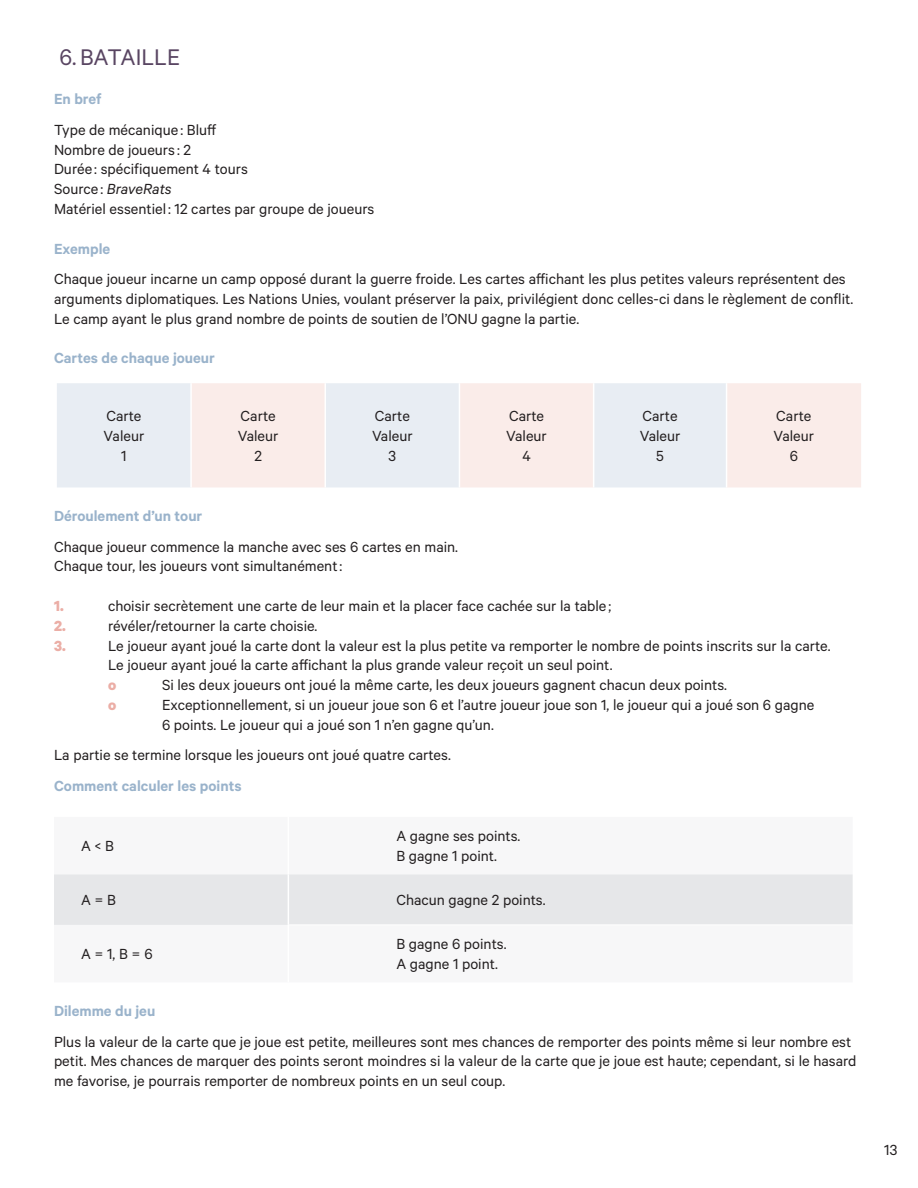
<style>
.page{position:relative;width:918px;height:1188px;background:#fff}
.page>*{position:absolute;margin:0;border:0;box-sizing:border-box;transform-origin:0 0}
.t1{font:25.5px "Calibre";color:#594562}
.t2{font:16.5px/19.8px "Calibre";color:#231f20}
.Style_de_paragraphe{font:600 16.5px "Calibre";color:#9ab3cb}
.t3{font:italic 16.5px "Calibre";color:#231f20}
.t4{font:700 16.5px "Calibre";color:#ebaea6}
.s1{font-style:normal}
</style>
<div class="page">
<div style="left:57px;top:383px;width:133px;height:104px;background:#e8edf3"></div>
<svg style="left:192px;top:383px;width:669px;height:104px;fill:#faece9"></svg>
<hr style="left:325px;top:383px;width:1px;height:104px;background:#fff">
<hr style="left:459px;top:383px;width:1px;height:104px;background:#fff">
<hr style="left:593px;top:383px;width:1px;height:104px;background:#fff">
<hr style="left:726px;top:383px;width:1px;height:104px;background:#fff">
<div style="left:54px;top:874px;width:799px;height:51px;background:#e6e7e9"></div>
<hr style="left:288px;top:874px;width:1px;height:51px;background:#fff">
<p class="t1" style="left:60px;top:42px;width:122px">6. BATAILLE</p>
<p class="Style_de_paragraphe" style="left:54px;top:89px;width:49px">En bref</p>
<p class="t2" style="left:54px;top:119px;width:164px">Type de mécanique : Bluff</p>
<p class="t2" style="left:54px;top:139px;width:139px">Nombre de joueurs : 2</p>
<p class="t2" style="left:54px;top:159px;width:195px">Durée : spécifiquement 4 tours</p>
<p class="t3" style="left:54px;top:179px;width:119px"><span class="s1">Source :</span> BraveRats</p>
<p class="t2" style="left:54px;top:198px;width:322px">Matériel essentiel : 12 cartes par groupe de joueurs</p>
<p class="Style_de_paragraphe" style="left:54px;top:239px;width:58px">Exemple</p>
<p class="t2" style="left:54px;top:269px;width:801px">Chaque joueur incarne un camp opposé durant la guerre froide. Les cartes affichant les plus petites valeurs représentent des arguments diplomatiques. Les Nations Unies, voulant préserver la paix, privilégient donc celles-ci dans le règlement de conflit.<br>Le camp ayant le plus grand nombre de points de soutien de l’ONU gagne la partie.</p>
<p class="Style_de_paragraphe" style="left:54px;top:348px;width:163px">Cartes de chaque joueur</p>
<p class="t2" style="left:104px;top:405px;width:42px;text-align:center">Carte<br>Valeur<br>1</p>
<p class="t2" style="left:238px;top:405px;width:42px;text-align:center">Carte<br>Valeur<br>2</p>
<p class="t2" style="left:372px;top:405px;width:42px;text-align:center">Carte<br>Valeur<br>3</p>
<p class="t2" style="left:506px;top:405px;width:42px;text-align:center">Carte<br>Valeur<br>4</p>
<p class="t2" style="left:640px;top:405px;width:42px;text-align:center">Carte<br>Valeur<br>5</p>
<p class="t2" style="left:773px;top:405px;width:42px;text-align:center">Carte<br>Valeur<br>6</p>
<p class="Style_de_paragraphe" style="left:54px;top:506px;width:150px">Déroulement d’un tour</p>
<p class="t2" style="left:54px;top:536px;width:406px">Chaque joueur commence la manche avec ses 6 cartes en main.</p>
<p class="t2" style="left:54px;top:556px;width:290px">Chaque tour, les joueurs vont simultanément:</p>
<p class="t4" style="left:54px;top:596px;width:11px">1.</p>
<p class="t2" style="left:108px;top:595px;width:505px">choisir secrètement une carte de leur main et la placer face cachée sur la table ;</p>
<p class="t4" style="left:54px;top:616px;width:13px">2.</p>
<p class="t2" style="left:108px;top:615px;width:211px">révéler/retourner la carte choisie.</p>
<p class="t4" style="left:54px;top:635px;width:13px">3.</p>
<p class="t2" style="left:108px;top:635px;width:724px">Le joueur ayant joué la carte dont la valeur est la plus petite va remporter le nombre de points inscrits sur la carte.<br>Le joueur ayant joué la carte affichant la plus grande valeur reçoit un seul point.</p>
<p class="t4" style="left:108px;top:675px;width:10px">o</p>
<p class="t2" style="left:162px;top:675px;width:566px">Si les deux joueurs ont joué la même carte, les deux joueurs gagnent chacun deux points.</p>
<p class="t4" style="left:108px;top:695px;width:10px">o</p>
<p class="t2" style="left:162px;top:694px;width:654px">Exceptionnellement, si un joueur joue son 6 et l’autre joueur joue son 1, le joueur qui a joué son 6 gagne<br>6 points. Le joueur qui a joué son 1 n’en gagne qu’un.</p>
<p class="t2" style="left:54px;top:745px;width:398px">La partie se termine lorsque les joueurs ont joué quatre cartes.</p>
<p class="Style_de_paragraphe" style="left:54px;top:776px;width:189px">Comment calculer les points</p>
<p class="t2" style="left:81px;top:835px;width:34px">A &lt; B</p>
<p class="t2" style="left:396px;top:825px;width:126px">A gagne ses points.<br>B gagne 1 point.</p>
<p class="t2" style="left:81px;top:889px;width:37px">A = B</p>
<p class="t2" style="left:396px;top:889px;width:151px">Chacun gagne 2 points.</p>
<p class="t2" style="left:81px;top:943px;width:73px">A = 1, B = 6</p>
<p class="t2" style="left:396px;top:933px;width:112px">B gagne 6 points.<br>A gagne 1 point.</p>
<p class="Style_de_paragraphe" style="left:54px;top:1001px;width:103px">Dilemme du jeu</p>
<p class="t2" style="left:54px;top:1031px;width:804px">Plus la valeur de la carte que je joue est petite, meilleures sont mes chances de remporter des points même si leur nombre est petit. Mes chances de marquer des points seront moindres si la valeur de la carte que je joue est haute; cependant, si le hasard me favorise, je pourrais remporter de nombreux points en un seul coup.</p>
<p class="t2" style="left:884px;top:1140px;width:15px">13</p>
</div>
